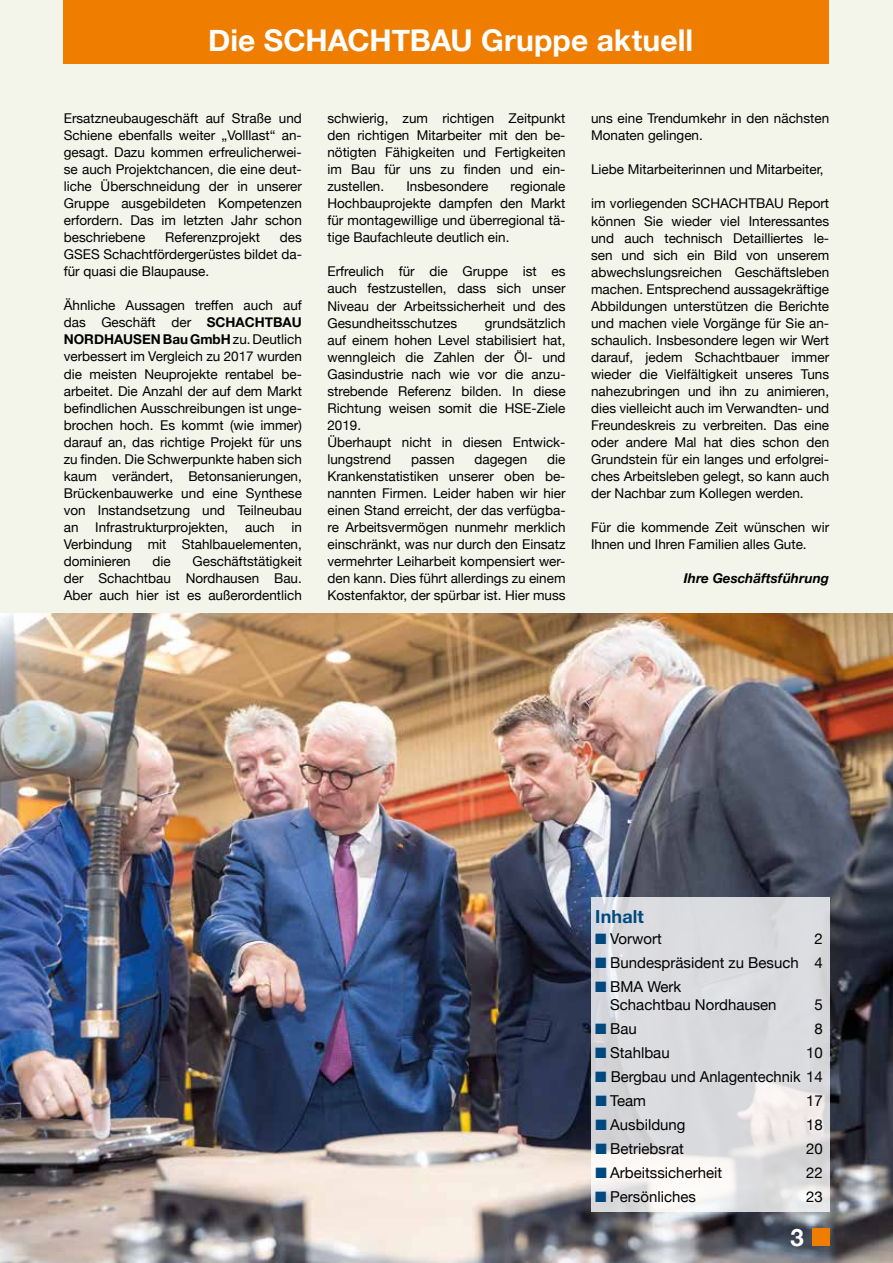
<style>
.page{position:relative;width:893px;height:1263px;background:#f3f5eb}
.page>*{position:absolute;margin:0;border:0;box-sizing:border-box;transform-origin:0 0}
.t1{font:700 30px "Helvetica Neue";color:#fff}
.t2{font:700 24px "Helvetica Neue";color:#fff}
.t3{font:700 18px "Helvetica Neue";letter-spacing:.005em;color:#00497f}
.t4{font:15px/18px "Helvetica Neue";color:#000}
.t5{font:13.5px/17px "Helvetica Neue";color:#000;text-align:justify}
.t6{font:italic 700 13.5px "Helvetica Neue";color:#000}
.s1{font-weight:700}
.s2{color:#00497f}
</style>
<div class="page">
<img style="left:0;top:613px;width:893px;height:650px">
<div style="left:812px;top:1229px;width:17px;height:17px;background:#ef7d00"></div>
<div style="left:64px;top:0;width:765px;height:64px;background:#ef7d00"></div>
<svg style="left:591px;top:897px;width:238px;height:315px;fill:#dadbde"></svg>
<h1 class="t1" style="left:208px;top:16px;width:487px">Die SCHACHTBAU Gruppe aktuell</h1>
<p class="t5" style="left:64px;top:111px;width:240px">Ersatzneubaugeschäft auf Straße und Schiene ebenfalls weiter „Volllast“ an&shy;gesagt. Dazu kommen erfreulicherwei&shy;se auch Projektchancen, die eine deut&shy;liche Überschneidung der in unserer Gruppe ausgebildeten Kompetenzen erfordern. Das im letzten Jahr schon beschriebene</p>
<p class="t5" style="left:165px;top:230px;width:96px">Referenzprojekt</p>
<p class="t5" style="left:64px;top:230px;width:240px;text-indent:216px">des GSES Schachtfördergerüstes bildet da&shy;für quasi die Blaupause.</p>
<p class="t5" style="left:64px;top:298px;width:240px">Ähnliche Aussagen treffen auch auf das Geschäft der <span class="s1">SCHACHTBAU NORDHAUSEN Bau GmbH</span> zu. Deutlich verbessert im Vergleich zu 2017 wurden die meisten Neuprojekte rentabel be&shy;arbeitet. Die Anzahl der auf dem Markt befindlichen Ausschreibungen ist unge&shy;brochen hoch. Es kommt (wie immer) darauf an, das richtige Projekt für uns zu finden. Die Schwerpunkte haben sich kaum verändert, Betonsanierungen, Brückenbauwerke und eine Synthese von Instandsetzung und Teilneubau an Infrastrukturprojekten, auch in Verbindung mit Stahlbauelementen, dominieren</p>
<p class="t5" style="left:64px;top:553px;width:240px;text-indent:129px">Geschäftstätigkeit der Schachtbau Nordhausen Bau.<br>Aber auch hier ist es außerordentlich</p>
<p class="t5" style="left:153px;top:553px;width:20px">die</p>
<p class="t5" style="left:327px;top:111px;width:240px">schwierig, zum richtigen Zeitpunkt den richtigen Mitarbeiter mit den be&shy;nötigten Fähigkeiten und Fertigkeiten im Bau für uns zu finden und ein&shy;zustellen.</p>
<p class="t5" style="left:327px;top:179px;width:240px;text-indent:183px">regionale Hochbauprojekte dampfen den Markt für montagewillige und überregional tä&shy;tige Baufachleute deutlich ein.</p>
<p class="t5" style="left:327px;top:264px;width:240px">Erfreulich für die Gruppe ist es auch festzustellen, dass sich unser Niveau der Arbeitssicherheit und des Gesundheitsschutzes</p>
<p class="t5" style="left:406px;top:179px;width:83px">Insbesondere</p>
<p class="t5" style="left:327px;top:315px;width:240px;text-align:left;text-indent:157px">grundsätzlich auf einem hohen Level stabilisiert hat, wenngleich die Zahlen der Öl- und<br>Gasindustrie nach wie vor die anzu&shy;strebende Referenz bilden. In diese<br>Richtung weisen somit die HSE-Ziele<br>2019.<br>Überhaupt nicht in diesen Entwick&shy;lungstrend</p>
<p class="t5" style="left:327px;top:451px;width:240px;text-indent:220px">die Krankenstatistiken unserer oben be&shy;nannten Firmen. Leider haben wir hier einen Stand erreicht, der das verfügba&shy;re Arbeitsvermögen nunmehr merklich einschränkt, was nur durch den Einsatz vermehrter Leiharbeit kompensiert wer&shy;den kann. Dies führt allerdings zu einem Kostenfaktor, der spürbar ist. Hier muss</p>
<p class="t5" style="left:411px;top:451px;width:45px">passen</p>
<p class="t5" style="left:475px;top:451px;width:54px">dagegen</p>
<p class="t5" style="left:591px;top:111px;width:240px">uns eine Trendumkehr in den nächsten<br>Monaten gelingen.</p>
<p class="t5" style="left:591px;top:162px;width:234px">Liebe Mitarbeiterinnen und Mitarbeiter,</p>
<p class="t5" style="left:591px;top:196px;width:240px">im vorliegenden SCHACHTBAU Report können Sie wieder viel Interessantes und auch technisch Detailliertes le&shy;sen und sich ein Bild von unserem abwechslungsreichen Geschäftsleben machen. Entsprechend aussagekräftige Abbildungen unterstützen die Berichte und machen viele Vorgänge für Sie an&shy;schaulich. Insbesondere legen wir Wert darauf, jedem Schachtbauer immer wieder die Vielfältigkeit unseres Tuns nahezubringen und ihn zu animieren, dies vielleicht auch im Verwandten- und Freundeskreis zu verbreiten. Das eine oder andere Mal hat dies schon den Grundstein für ein langes und erfolgrei&shy;ches Arbeitsleben gelegt, so kann auch der Nachbar zum Kollegen werden.</p>
<p class="t5" style="left:591px;top:519px;width:240px">Für die kommende Zeit wünschen wir<br>Ihnen und Ihren Familien alles Gute.</p>
<p class="t6" style="left:684px;top:567px;width:147px">Ihre Geschäftsführung</p>
<h3 class="t3" style="left:595px;top:903px;width:50px">Inhalt</h3>
<p class="t4" style="left:595px;top:931px;width:68px"><span class="s2">■</span> Vorwort</p>
<p class="t4" style="left:814px;top:931px;width:10px">2</p>
<p class="t4" style="left:595px;top:955px;width:229px"><span class="s2">■</span> Bundespräsident zu Besuch 4</p>
<p class="t4" style="left:610px;top:979px;width:168px;text-indent:-15px"><span class="s2">■</span> BMA Werk<br>Schachtbau Nordhausen</p>
<p class="t4" style="left:814px;top:997px;width:10px">5</p>
<p class="t4" style="left:595px;top:1021px;width:43px"><span class="s2">■</span> Bau</p>
<p class="t4" style="left:814px;top:1021px;width:10px">8</p>
<p class="t4" style="left:595px;top:1045px;width:76px"><span class="s2">■</span> Stahlbau</p>
<p class="t4" style="left:806px;top:1045px;width:18px">10</p>
<p class="t4" style="left:595px;top:1069px;width:229px"><span class="s2">■</span> Bergbau und Anlagentechnik 14</p>
<p class="t4" style="left:595px;top:1093px;width:52px"><span class="s2">■</span> Team</p>
<p class="t4" style="left:806px;top:1093px;width:18px">17</p>
<p class="t4" style="left:595px;top:1117px;width:92px"><span class="s2">■</span> Ausbildung</p>
<p class="t4" style="left:806px;top:1117px;width:18px">18</p>
<p class="t4" style="left:595px;top:1141px;width:90px"><span class="s2">■</span> Betriebsrat</p>
<p class="t4" style="left:806px;top:1141px;width:18px">20</p>
<p class="t4" style="left:595px;top:1165px;width:128px"><span class="s2">■</span> Arbeitssicherheit</p>
<p class="t4" style="left:806px;top:1165px;width:18px">22</p>
<p class="t4" style="left:595px;top:1189px;width:102px"><span class="s2">■</span> Persönliches</p>
<p class="t4" style="left:806px;top:1189px;width:18px">23</p>
<h2 class="t2" style="left:790px;top:1218px;width:15px">3</h2>
</div>
